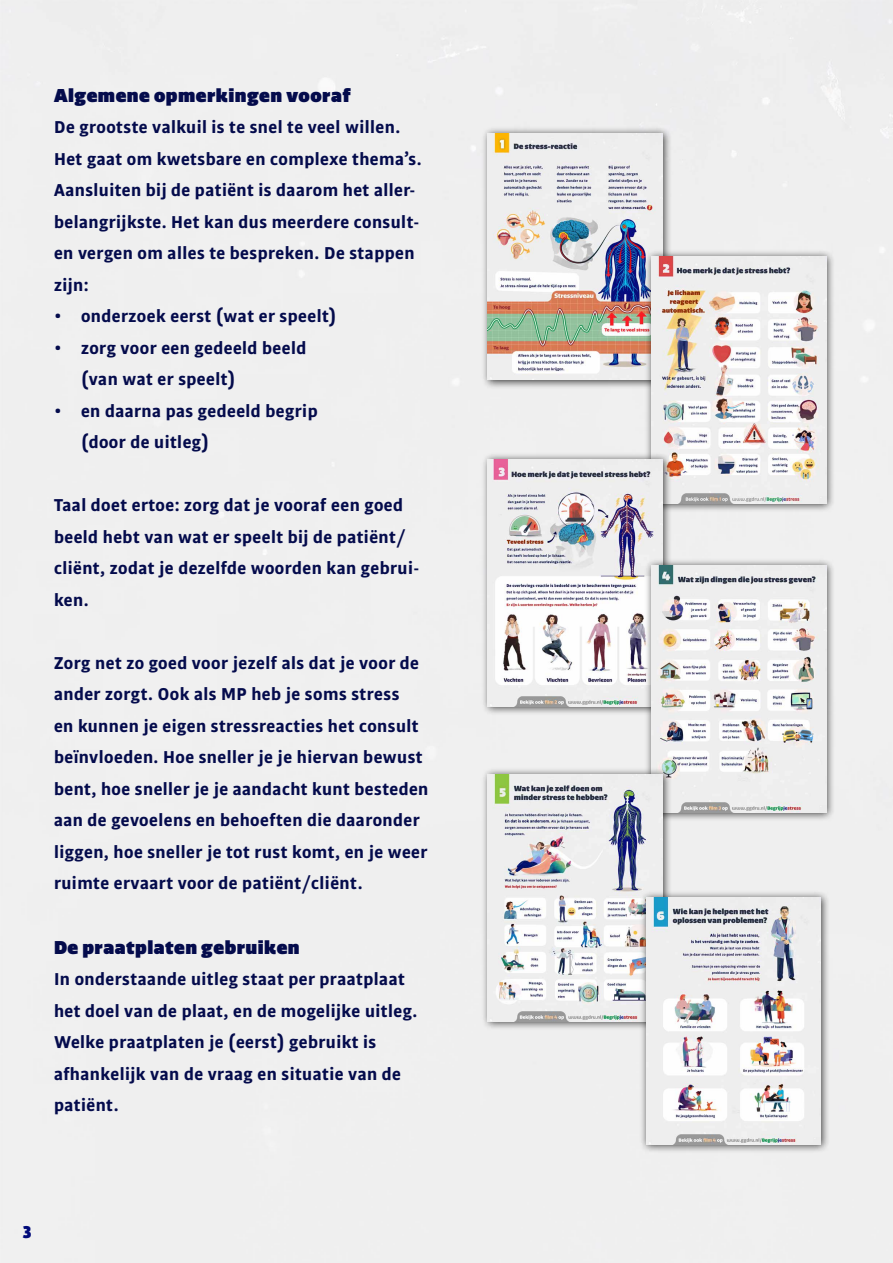
<style>
.page{position:relative;width:893px;height:1263px;background:#fff}
.page>*{position:absolute;margin:0;border:0;box-sizing:border-box;transform-origin:0 0}
.t1{font:700 18.3px/31.5px "Bulo";letter-spacing:.025em;color:#040b4c}
.t2{font:900 18.3px "Bulo";color:#000a7a}
.t3{font:900 18px "Quatro";letter-spacing:.025em;color:#040b4c}
</style>
<div class="page">
<div style="left:481px;top:126px;width:191px;height:263px;background:#000;opacity:.75"></div>
<img style="left:488px;top:133px;width:175px;height:247px">
<div style="left:644px;top:249px;width:192px;height:264px;background:#000;opacity:.75"></div>
<img style="left:652px;top:256px;width:174px;height:247px">
<div style="left:481px;top:452px;width:191px;height:264px;background:#000;opacity:.75"></div>
<img style="left:488px;top:459px;width:175px;height:247px">
<div style="left:644px;top:558px;width:192px;height:263px;background:#000;opacity:.75"></div>
<img style="left:652px;top:565px;width:174px;height:247px">
<div style="left:481px;top:767px;width:191px;height:263px;background:#000;opacity:.75"></div>
<img style="left:488px;top:774px;width:175px;height:247px">
<div style="left:639px;top:890px;width:191px;height:263px;background:#000;opacity:.75"></div>
<img style="left:646px;top:898px;width:175px;height:247px">
<p class="t3" style="left:54px;top:84px;width:298px">Algemene opmerkingen vooraf</p>
<p class="t1" style="left:54px;top:111px;width:369px">De grootste valkuil is te snel te veel willen.<br>Het gaat om kwetsbare en complexe thema’s.<br>Aansluiten bij de patiënt is daarom het aller&shy;belangrijkste. Het kan dus meerdere consult&shy;en vergen om alles te bespreken. De stappen zijn:</p>
<p class="t1" style="left:54px;top:300px;width:284px">• onderzoek eerst (wat er speelt)</p>
<p class="t1" style="left:81px;top:331px;width:227px;text-indent:-27px">• zorg voor een gedeeld beeld (van wat er speelt)</p>
<p class="t1" style="left:81px;top:394px;width:238px;text-indent:-27px">• en daarna pas gedeeld begrip (door de uitleg)</p>
<p class="t1" style="left:54px;top:489px;width:367px">Taal doet ertoe: zorg dat je vooraf een goed beeld hebt van wat er speelt bij de patiënt/ cliënt, zodat je dezelfde woorden kan gebrui&shy;ken.</p>
<p class="t1" style="left:54px;top:646px;width:376px">Zorg net zo goed voor jezelf als dat je voor de ander zorgt. Ook als MP heb je soms stress<br>en kunnen je eigen stressreacties het consult beïnvloeden. Hoe sneller je je hiervan bewust bent, hoe sneller je je aandacht kunt besteden aan de gevoelens en behoeften die daaronder liggen, hoe sneller je tot rust komt, en je weer ruimte ervaart voor de patiënt/cliënt.</p>
<p class="t3" style="left:54px;top:936px;width:247px">De praatplaten gebruiken</p>
<p class="t1" style="left:54px;top:963px;width:365px">In onderstaande uitleg staat per praatplaat het doel van de plaat, en de mogelijke uitleg.<br>Welke praatplaten je (eerst) gebruikt is afhankelijk van de vraag en situatie van de patiënt.</p>
<p class="t2" style="left:23px;top:1219px;width:11px">3</p>
</div>
